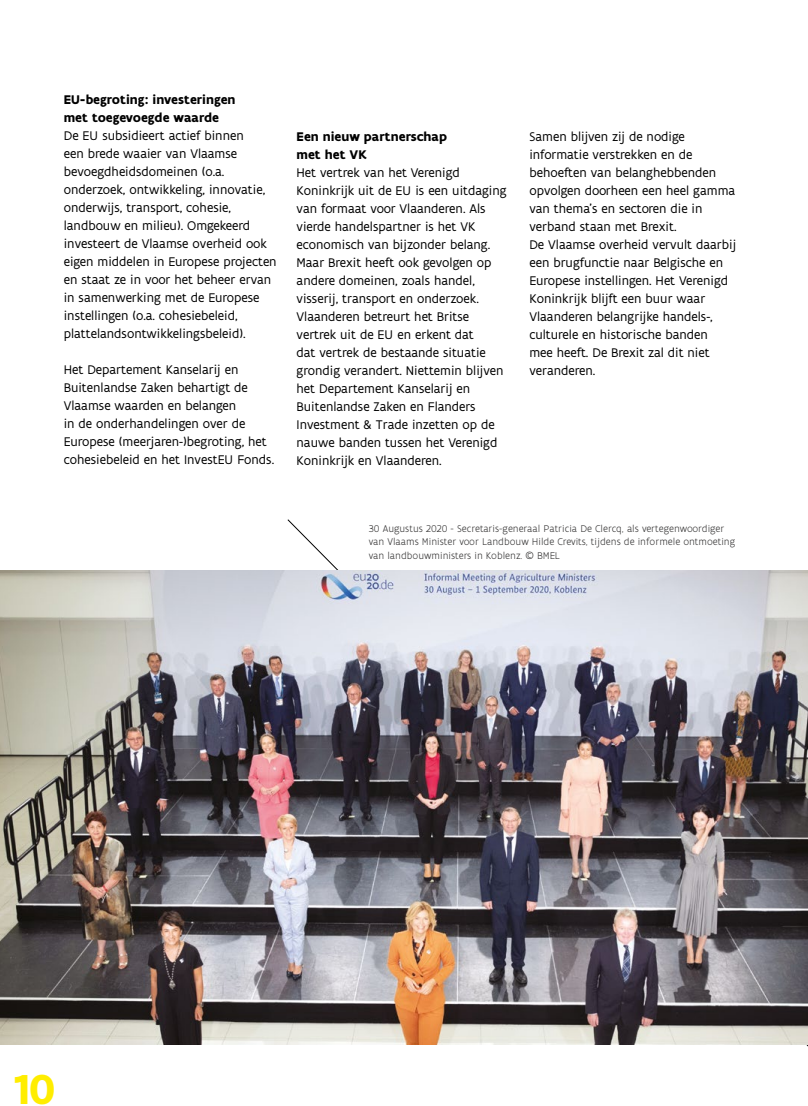
<style>
.page{position:relative;width:808px;height:1106px;background:#fff}
.page>*{position:absolute;margin:0;border:0;box-sizing:border-box;transform-origin:0 0}
.t1{font:700 45px "Flanders Art Sans";color:#ffed00}
.t2{font:13.5px/18px "Flanders Art Sans";color:#000}
.t3{font:700 13.5px "Flanders Art Sans";color:#000}
.t4{font:300 10.5px/13.5px "Flanders Art Sans";color:#373636}
.s1{font-weight:700}
</style>
<div class="page">
<img style="left:0;top:570px;width:808px;height:474px">
<p class="t3" style="left:64px;top:91px;width:173px">EU-begroting: investeringen</p>
<p class="t3" style="left:64px;top:109px;width:157px">met toegevoegde waarde</p>
<p class="t2" style="left:64px;top:126px;width:214px">De EU subsidieert actief binnen<br>een brede waaier van Vlaamse bevoegdheidsdomeinen (o.a. onderzoek, ontwikkeling, innovatie, onderwijs, transport, cohesie, landbouw en milieu). Omgekeerd investeert de Vlaamse overheid ook eigen middelen in Europese projecten en staat ze in voor het beheer ervan in samenwerking met de Europese instellingen (o.a. cohesiebeleid, plattelandsontwikkelingsbeleid).</p>
<p class="t2" style="left:64px;top:360px;width:212px">Het Departement Kanselarij en Buitenlandse Zaken behartigt de Vlaamse waarden en belangen<br>in de onderhandelingen over de Europese (meerjaren-)begroting, het cohesiebeleid en het InvestEU Fonds.</p>
<p class="t2" style="left:297px;top:127px;width:212px"><span class="s1">Een nieuw partnerschap<br>met het VK<br></span>Het vertrek van het Verenigd<br>Koninkrijk uit de EU is een uitdaging van formaat voor Vlaanderen. Als vierde handelspartner is het VK economisch van bijzonder belang.<br>Maar Brexit heeft ook gevolgen op andere domeinen, zoals handel, visserij, transport en onderzoek.</p>
<p class="t2" style="left:297px;top:307px;width:208px">Vlaanderen betreurt het Britse vertrek uit de EU en erkent dat<br>dat vertrek de bestaande situatie grondig verandert. Niettemin blijven het Departement Kanselarij en<br>Buitenlandse Zaken en Flanders<br>Investment &amp; Trade inzetten op de nauwe banden tussen het Verenigd<br>Koninkrijk en Vlaanderen.</p>
<p class="t2" style="left:529px;top:127px;width:207px">Samen blijven zij de nodige informatie verstrekken en de behoeften van belanghebbenden opvolgen doorheen een heel gamma van thema’s en sectoren die in verband staan met Brexit.</p>
<p class="t2" style="left:529px;top:235px;width:208px">De Vlaamse overheid vervult daarbij een brugfunctie naar Belgische en<br>Europese instellingen. Het Verenigd<br>Koninkrijk blijft een buur waar<br>Vlaanderen belangrijke handels-, culturele en historische banden<br>mee heeft. De Brexit zal dit niet veranderen.</p>
<p class="t4" style="left:369px;top:522px;width:368px">30 Augustus 2020 - Secretaris-generaal Patricia De Clercq, als vertegenwoordiger van Vlaams Minister voor Landbouw Hilde Crevits, tijdens de informele ontmoeting van landbouwministers in Koblenz. © BMEL</p>
<p class="t1" style="left:13px;top:1060px;width:45px">10</p>
</div>
